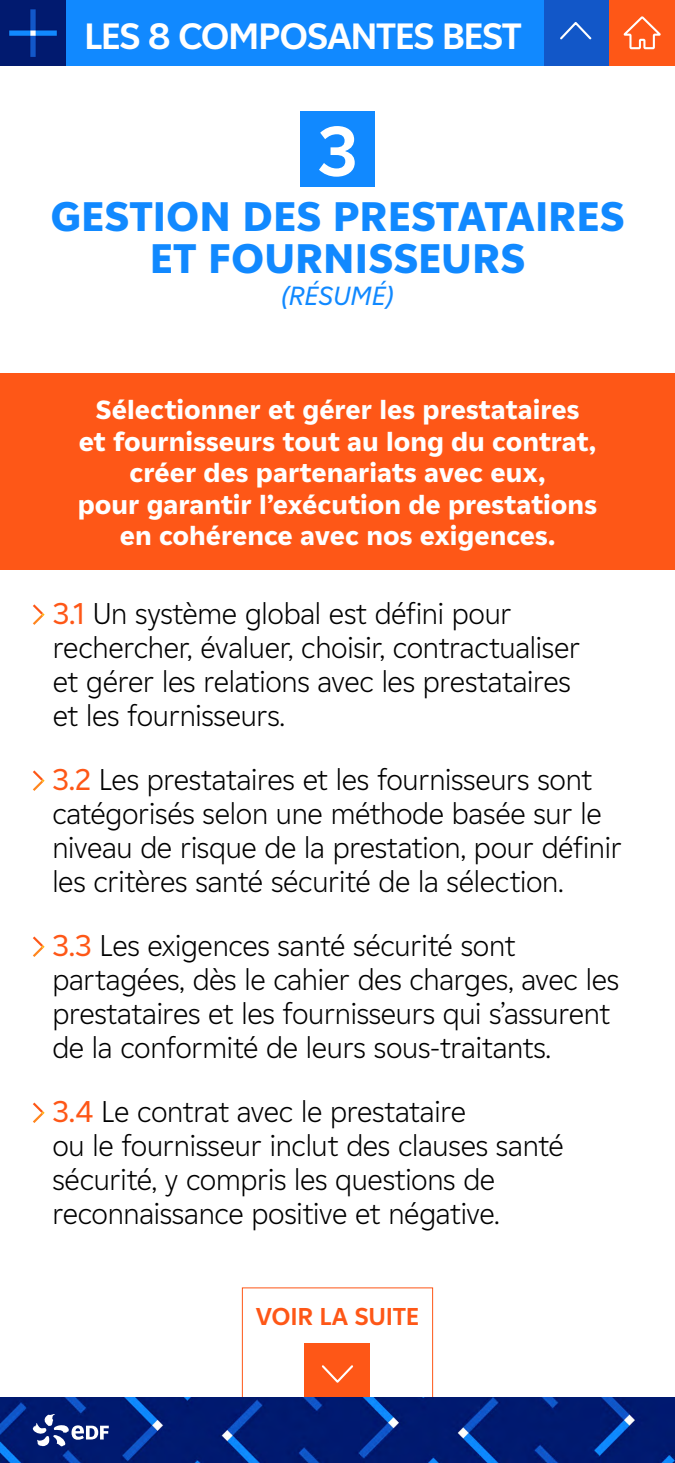
<style>
.page{position:relative;width:675px;height:1463px;background:#fff}
.page>*{position:absolute;margin:0;border:0;box-sizing:border-box;transform-origin:0 0}
.t1{font:700 70.31px "EDF2020";color:#fff}
.t2{font:800 41.25px/41.2px "EDF2020";color:#1189ff;text-align:center}
.t3{font:700 36.56px "EDF2020";letter-spacing:-.04em;color:#fff}
.t4{font:300 30px/34px "EDF2020";letter-spacing:-.01em;color:#000}
.t5{font:800 26.25px/31.5px "EDF2020";color:#fff;text-align:center}
.t6{font:italic 26.25px "EDF2020";color:#1189ff}
.t7{font:700 24.38px "EDF2020";letter-spacing:-.01em;color:#fe5717}
.s1{font-weight:400;color:#fe5717}
</style>
<div class="page">
<div style="left:242px;top:1287px;width:191px;height:175px;border:1px solid #fe5717"></div>
<div style="left:305px;top:1343px;width:65px;height:66px;background:#fe5717"></div>
<svg style="left:322px;top:1365px;width:31px;height:18px"></svg>
<div style="left:0;top:0;width:675px;height:66px;background:#1189ff"></div>
<img style="left:0;top:1397px;width:675px;height:65px">
<svg style="left:33px;top:1413px;width:76px;height:33px"></svg>
<div style="left:544px;top:0;width:65px;height:66px;background:#1257c8"></div>
<svg style="left:560px;top:22px;width:32px;height:18px"></svg>
<div style="left:300px;top:112px;width:75px;height:75px;background:#1189ff"></div>
<svg style="left:33px;top:604px;width:12px;height:21px"></svg>
<svg style="left:33px;top:770px;width:12px;height:21px"></svg>
<svg style="left:33px;top:936px;width:12px;height:21px"></svg>
<svg style="left:33px;top:1102px;width:12px;height:21px"></svg>
<div style="left:0;top:373px;width:675px;height:196px;background:#fe5717"></div>
<div style="left:609px;top:0;width:66px;height:66px;background:#fe5717"></div>
<svg style="left:623px;top:16px;width:38px;height:33px"></svg>
<img style="left:0;top:0;width:66px;height:66px">
<p class="t3" style="left:84px;top:10px;width:439px">LES 8 COMPOSANTES BEST</p>
<p class="t1" style="left:317px;top:101px;width:42px">3</p>
<p class="t2" style="left:50px;top:195px;width:576px">GESTION DES PRESTATAIRES<br>ET FOURNISSEURS</p>
<p class="t6" style="left:281px;top:278px;width:114px">(RÉSUMÉ)</p>
<p class="t5" style="left:78px;top:393px;width:521px">Sélectionner et gérer les prestataires<br>et fournisseurs tout au long du contrat, créer des partenariats avec eux,<br>pour garantir l’exécution de prestations en cohérence avec nos exigences.</p>
<p class="t4" style="left:53px;top:595px;width:529px"><span class="s1">3.1</span> Un système global est défini pour rechercher, évaluer, choisir, contractualiser et gérer les relations avec les prestataires et les fournisseurs.</p>
<p class="t4" style="left:52px;top:761px;width:571px"><span class="s1">3.2</span> Les prestataires et les fournisseurs sont catégorisés selon une méthode basée sur le niveau de risque de la prestation, pour définir les critères santé sécurité de la sélection.</p>
<p class="t4" style="left:52px;top:927px;width:568px"><span class="s1">3.3</span> Les exigences santé sécurité sont partagées, dès le cahier des charges, avec les prestataires et les fournisseurs qui s’assurent de la conformité de leurs sous-traitants.</p>
<p class="t4" style="left:52px;top:1093px;width:513px"><span class="s1">3.4</span> Le contrat avec le prestataire<br>ou le fournisseur inclut des clauses santé sécurité, y compris les questions de reconnaissance positive et négative.</p>
<p class="t7" style="left:256px;top:1298px;width:165px">VOIR LA SUITE</p>
</div>
